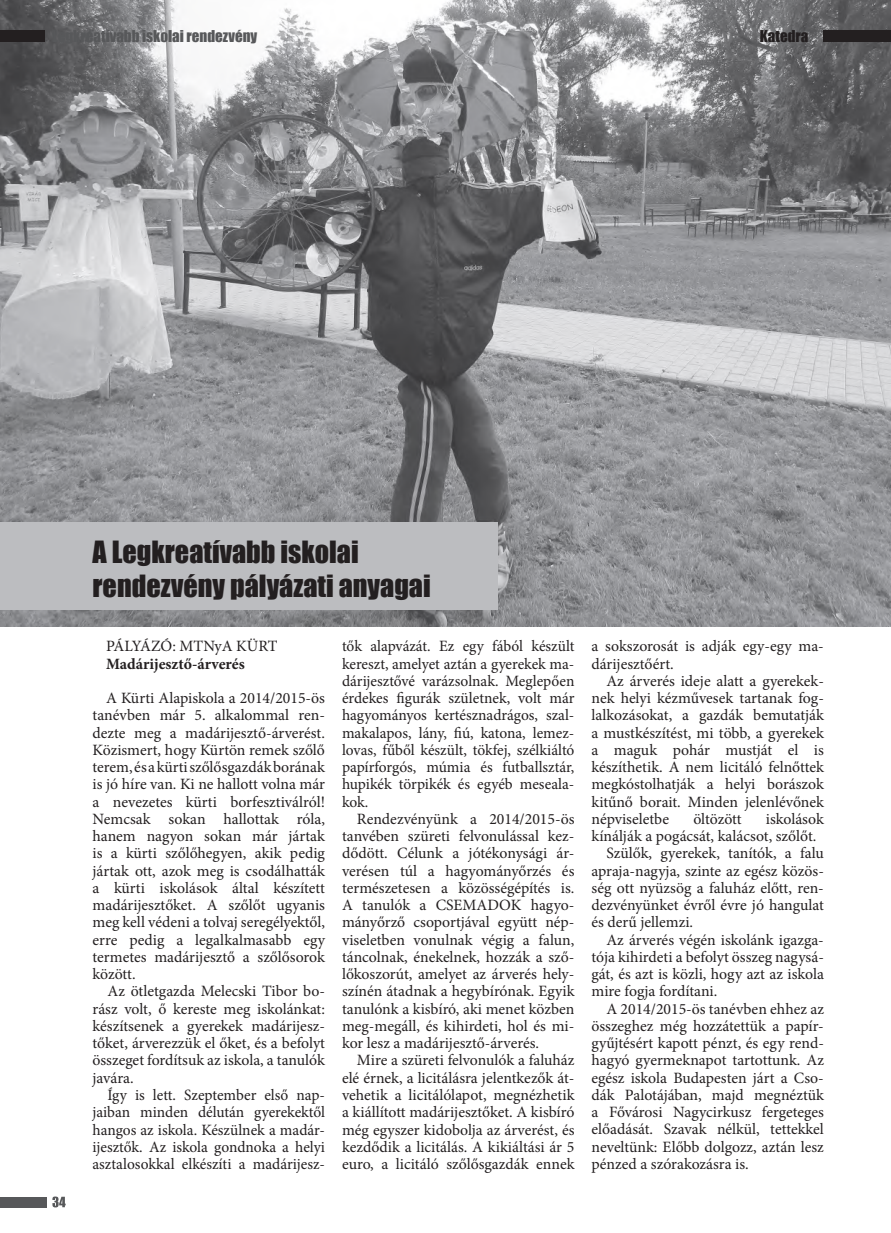
<style>
.page{position:relative;width:891px;height:1233px;background:#fff}
.page>*{position:absolute;margin:0;border:0;box-sizing:border-box;transform-origin:0 0}
.t1{font:28.05px/33.8px "Impact";color:#231f20}
.t2{font:15.75px/17.2px "Minion Pro";color:#231f20;text-align:justify}
.t3{font:700 15.75px "Minion Pro";color:#231f20}
.t4{font:15px "Impact";color:#57585a}
.t5{font:15px "Impact";color:#231f20}
</style>
<div class="page">
<img style="left:0;top:0;width:891px;height:626px">
<div style="left:0;top:522px;width:498px;height:88px;background:#bcbdc0"></div>
<div style="left:824px;top:30px;width:67px;height:12px;background:#231f20"></div>
<svg style="left:52px;top:1196px;width:14px;height:11px"></svg>
<div style="left:0;top:30px;width:45px;height:12px;background:#231f20"></div>
<div style="left:0;top:1196px;width:47px;height:11px;background:#57585a"></div>
<p class="t4" style="left:52px;top:24px;width:207px">Legkreatívabb iskolai rendezvény</p>
<p class="t5" style="left:760px;top:24px;width:50px">Katedra</p>
<h1 class="t1" style="left:93px;top:534px;width:340px">A Legkreatívabb iskolai rendezvény pályázati anyagai</h1>
<p class="t2" style="left:106px;top:637px;width:173px">PÁLYÁZÓ: MTNyA KÜRT</p>
<p class="t3" style="left:106px;top:652px;width:140px">Madárijesztő-árverés</p>
<p class="t2" style="left:93px;top:689px;width:234px;text-indent:13px">A Kürti Alapiskola a 2014/2015-ös tanévben már 5. alkalommal ren&shy;dezte meg a madárijesztő-árverést.<br>Közismert, hogy Kürtön remek szőlő terem, és a kürti szőlősgazdák borának is jó híre van. Ki ne hallott volna már a nevezetes kürti borfesztiválról!<br>Nemcsak sokan hallottak róla, hanem nagyon sokan már jártak is a kürti szőlőhegyen, akik pedig jártak ott, azok meg is csodálhatták a kürti iskolások által készített madárijesztőket. A szőlőt ugyanis meg kell védeni a tolvaj seregélyektől, erre pedig a legalkalmasabb egy termetes madárijesztő a szőlősorok között.</p>
<p class="t2" style="left:93px;top:982px;width:234px;text-indent:15px">Az ötletgazda Melecski Tibor bo&shy;rász volt, ő kereste meg iskolánkat: készítsenek a gyerekek madárijesz&shy;tőket, árverezzük el őket, és a befolyt összeget fordítsuk az iskola, a tanulók javára.</p>
<p class="t2" style="left:93px;top:1086px;width:234px;text-indent:15px">Így is lett. Szeptember első nap&shy;jaiban minden délután gyerekektől hangos az iskola. Készülnek a madár&shy;ijesztők. Az iskola gondnoka a helyi asztalosokkal elkészíti a madárijesz-</p>
<p class="t2" style="left:342px;top:637px;width:234px">tők alapvázát. Ez egy fából készült kereszt, amelyet aztán a gyerekek ma&shy;dárijesztővé varázsolnak. Meglepően érdekes figurák születnek, volt már hagyományos kertésznadrágos, szal&shy;makalapos, lány, fiú, katona, lemez&shy;lovas, fűből készült, tökfej, szélkiáltó papírforgós, múmia és futballsztár, hupikék törpikék és egyéb meseala&shy;kok.</p>
<p class="t2" style="left:342px;top:810px;width:234px;text-indent:15px">Rendezvényünk a 2014/2015-ös tanvében szüreti felvonulással kez&shy;dődött. Célunk a jótékonysági ár&shy;verésen túl a hagyományőrzés és természetesen a közösségépítés is.<br>A tanulók a CSEMADOK hagyo&shy;mányőrző csoportjával együtt nép&shy;viseletben vonulnak végig a falun, táncolnak, énekelnek, hozzák a sző&shy;lőkoszorút, amelyet az árverés hely&shy;színén átadnak a hegybírónak. Egyik tanulónk a kisbíró, aki menet közben meg-megáll, és kihirdeti, hol és mi&shy;kor lesz a madárijesztő-árverés.</p>
<p class="t2" style="left:342px;top:1051px;width:234px;text-indent:15px">Mire a szüreti felvonulók a faluház elé érnek, a licitálásra jelentkezők át&shy;vehetik a licitálólapot, megnézhetik a kiállított madárijesztőket. A kisbíró még egyszer kidobolja az árverést, és kezdődik a licitálás. A kikiáltási ár 5 euro, a licitáló szőlősgazdák ennek</p>
<p class="t2" style="left:591px;top:637px;width:234px">a sokszorosát is adják egy-egy ma&shy;dárijesztőért.</p>
<p class="t2" style="left:591px;top:672px;width:234px;text-indent:15px">Az árverés ideje alatt a gyerekek&shy;nek helyi kézművesek tartanak fog&shy;lalkozásokat, a gazdák bemutatják a mustkészítést, mi több, a gyerekek a maguk pohár mustját el is készíthetik. A nem licitáló felnőttek megkóstolhatják a helyi borászok kitűnő borait. Minden jelenlévőnek népviseletbe</p>
<p class="t2" style="left:693px;top:810px;width:50px">öltözött</p>
<p class="t2" style="left:766px;top:810px;width:60px">iskolások</p>
<p class="t2" style="left:591px;top:827px;width:226px">kínálják a pogácsát, kalácsot, szőlőt.</p>
<p class="t2" style="left:606px;top:844px;width:219px">Szülők, gyerekek, tanítók, a falu</p>
<p class="t2" style="left:591px;top:862px;width:234px">apraja-nagyja, szinte az egész közös-</p>
<p class="t2" style="left:591px;top:879px;width:234px">ség ott nyüzsög a faluház előtt, ren-</p>
<p class="t2" style="left:591px;top:896px;width:234px">dezvényünket évről évre jó hangulat</p>
<p class="t2" style="left:591px;top:913px;width:103px">és derű jellemzi.</p>
<p class="t2" style="left:606px;top:931px;width:219px">Az árverés végén iskolánk igazga-</p>
<p class="t2" style="left:591px;top:948px;width:234px">tója kihirdeti a befolyt összeg nagysá-</p>
<p class="t2" style="left:591px;top:965px;width:234px">gát, és azt is közli, hogy azt az iskola</p>
<p class="t2" style="left:591px;top:982px;width:127px">mire fogja fordítani.</p>
<p class="t2" style="left:606px;top:1000px;width:219px">A 2014/2015-ös tanévben ehhez az</p>
<p class="t2" style="left:591px;top:1017px;width:234px">összeghez még hozzátettük a papír-</p>
<p class="t2" style="left:591px;top:1034px;width:234px">gyűjtésért kapott pénzt, és egy rend-</p>
<p class="t2" style="left:591px;top:1051px;width:234px">hagyó gyermeknapot tartottunk. Az</p>
<p class="t2" style="left:591px;top:1069px;width:234px">egész iskola Budapesten járt a Cso-</p>
<p class="t2" style="left:591px;top:1086px;width:234px">dák Palotájában, majd megnéztük</p>
<p class="t2" style="left:591px;top:1103px;width:234px">a Fővárosi Nagycirkusz fergeteges</p>
<p class="t2" style="left:591px;top:1120px;width:234px">előadását. Szavak nélkül, tettekkel</p>
<p class="t2" style="left:591px;top:1138px;width:234px">neveltünk: Előbb dolgozz, aztán lesz</p>
<p class="t2" style="left:591px;top:1155px;width:159px">pénzed a szórakozásra is.</p>
</div>
